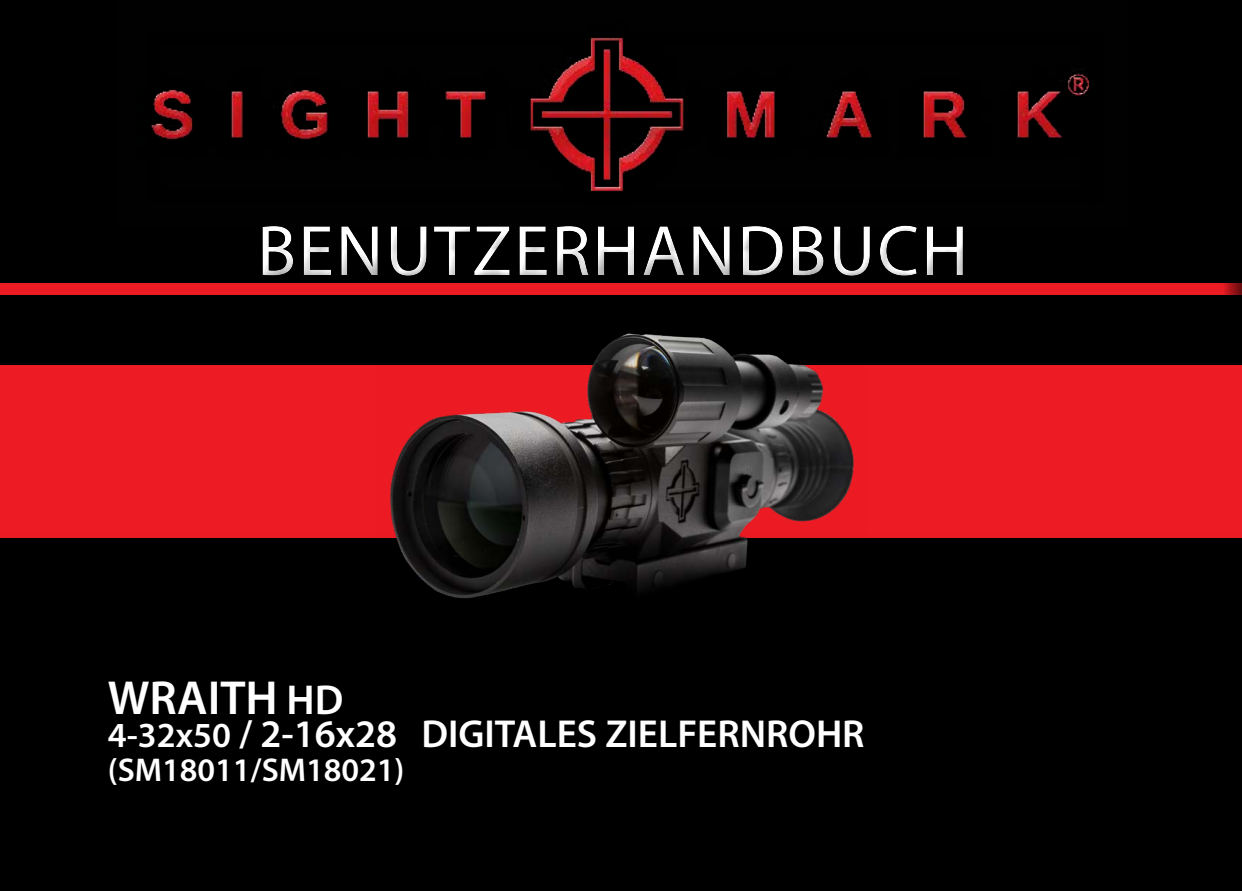
<style>
.page{position:relative;width:1242px;height:891px;background:#000}
.page>*{position:absolute;margin:0;border:0;box-sizing:border-box;transform-origin:0 0}
.t1{font:72px "Myriad Pro";letter-spacing:.03em;color:#fff}
.t2{font:600 48px "Myriad Pro";color:#fff}
.t3{font:600 39.3px "Myriad Pro";color:#fff}
.t4{font:600 33px "Myriad Pro";color:#fff}
.s1{font-size:42px}
.s2{font-size:35.4px}
</style>
<div class="page">
<img style="left:151px;top:37px;width:939px;height:155px">
<div style="left:0;top:365px;width:1242px;height:173px;background:#ed1c24"></div>
<div style="left:0;top:283px;width:1242px;height:11px;background:#ed1c24"></div>
<div style="left:241px;top:204px;width:740px;height:84px;background:#010101"></div>
<div style="left:246px;top:213px;width:739px;height:84px;background:#000;opacity:.75"></div>
<img style="left:390px;top:333px;width:464px;height:266px">
<h1 class="t1" style="left:257px;top:206px;width:713px">BENUTZERHANDBUCH</h1>
<p class="t2" style="left:108px;top:667px;width:237px">WRAITH <span class="s1">HD</span></p>
<p class="t3" style="left:108px;top:709px;width:758px"><span class="s2">4-32x50</span> / 2-16x28 DIGITALES ZIELFERNROHR</p>
<p class="t4" style="left:108px;top:749px;width:298px">(SM18011/SM18021)</p>
</div>
